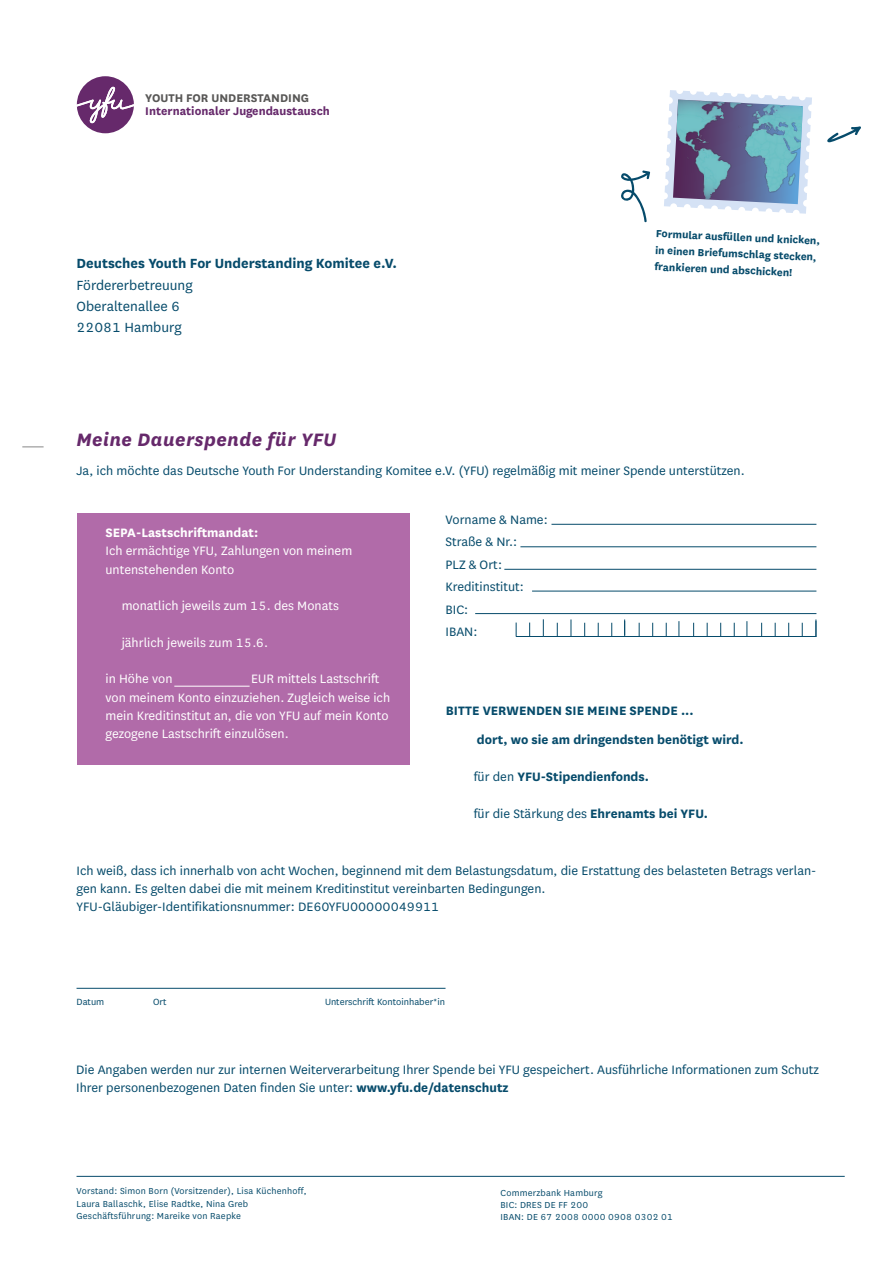
<style>
.page{position:relative;width:893px;height:1263px;background:#fff}
.page>*{position:absolute;margin:0;border:0;box-sizing:border-box;transform-origin:0 0}
.t1{font:italic 700 21px "National";letter-spacing:.02em;color:#66296b}
.t2{font:15.45px/21.3px "National";color:#064b6b}
.t3{font:700 15.45px "National";color:#064b6b}
.t4{font:14.25px/22.5px "National";color:#064b6b}
.t5{font:14.25px/18.3px "National";color:#fff}
.t6{font:700 14.25px "National";color:#064b6b}
.t7{font:700 14.25px "National";color:#fff}
.t8{font:700 13.05px "National";color:#66296b}
.t9{font:700 13.05px "National";color:#585756}
.t10{font:700 12px/16.5px "National";color:#064b6b}
.t11{font:10.5px "National";color:#064b6b}
.t12{font:10.2px/12.3px "National";letter-spacing:.02em;color:#064b6b}
.s1{font-weight:400}
.s2{font-weight:700}
</style>
<div class="page">
<hr style="left:77px;top:1176px;width:768px;height:1px;background:#064b6b">
<svg style="left:22px;top:446px;width:22px;height:1px"></svg>
<svg style="left:77px;top:76px;width:57px;height:57px"></svg>
<div style="left:77px;top:513px;width:332px;height:252px;background:#b16ba9"></div>
<hr style="left:174px;top:686px;width:76px;height:1px;background:#fff">
<hr style="left:551px;top:524px;width:265px;height:1px;background:#064b6b">
<hr style="left:520px;top:546px;width:296px;height:1px;background:#064b6b">
<hr style="left:504px;top:569px;width:312px;height:1px;background:#064b6b">
<hr style="left:532px;top:591px;width:284px;height:1px;background:#064b6b">
<hr style="left:475px;top:613px;width:341px;height:1px;background:#064b6b">
<hr style="left:77px;top:988px;width:368px;height:1px;background:#064b6b">
<svg style="left:678px;top:621px;width:1px;height:15px"></svg>
<svg style="left:557px;top:623px;width:1px;height:13px"></svg>
<svg style="left:570px;top:619px;width:1px;height:17px"></svg>
<svg style="left:584px;top:623px;width:1px;height:13px"></svg>
<svg style="left:598px;top:623px;width:1px;height:13px"></svg>
<svg style="left:611px;top:623px;width:1px;height:13px"></svg>
<svg style="left:624px;top:619px;width:1px;height:17px"></svg>
<svg style="left:639px;top:623px;width:1px;height:13px"></svg>
<svg style="left:652px;top:623px;width:1px;height:13px"></svg>
<svg style="left:666px;top:623px;width:1px;height:13px"></svg>
<svg style="left:693px;top:623px;width:1px;height:13px"></svg>
<svg style="left:707px;top:623px;width:1px;height:13px"></svg>
<svg style="left:720px;top:623px;width:1px;height:13px"></svg>
<svg style="left:734px;top:623px;width:1px;height:13px"></svg>
<svg style="left:746px;top:621px;width:1px;height:15px"></svg>
<svg style="left:761px;top:623px;width:1px;height:13px"></svg>
<svg style="left:775px;top:623px;width:1px;height:13px"></svg>
<svg style="left:788px;top:623px;width:1px;height:13px"></svg>
<svg style="left:802px;top:623px;width:1px;height:13px"></svg>
<svg style="left:815px;top:619px;width:1px;height:17px"></svg>
<hr style="left:543px;top:636px;width:273px;height:1px;background:#064b6b">
<svg style="left:516px;top:619px;width:28px;height:18px"></svg>
<svg style="left:664px;top:90px;width:148px;height:124px"></svg>
<img style="left:673px;top:100px;width:130px;height:104px">
<svg style="left:621px;top:170px;width:29px;height:53px"></svg>
<svg style="left:827px;top:126px;width:34px;height:17px"></svg>
<p class="t9" style="left:145px;top:88px;width:165px">YOUTH FOR UNDERSTANDING</p>
<p class="t8" style="left:145px;top:102px;width:186px">Internationaler Jugendaustausch</p>
<p class="t3" style="left:77px;top:253px;width:322px">Deutsches Youth For Understanding Komitee e.V.</p>
<p class="t2" style="left:77px;top:274px;width:118px">Fördererbetreuung<br>Oberaltenallee 6<br>22081 Hamburg</p>
<h1 class="t1" style="left:77px;top:425px;width:261px">Meine Dauerspende für YFU</h1>
<p class="t10" style="left:656px;top:224px;width:166px;rotate:3deg">Formular ausfüllen und knicken, in einen Briefumschlag stecken, frankieren und abschicken!</p>
<p class="t4" style="left:77px;top:459px;width:670px">Ja, ich möchte das Deutsche Youth For Understanding Komitee e.V. (YFU) regelmäßig mit meiner Spende unterstützen.</p>
<p class="t7" style="left:106px;top:522px;width:154px">SEPA-Lastschriftmandat:</p>
<p class="t5" style="left:106px;top:541px;width:248px">Ich ermächtige YFU, Zahlungen von meinem untenstehenden Konto</p>
<p class="t5" style="left:122px;top:596px;width:219px">monatlich jeweils zum 15. des Monats</p>
<p class="t5" style="left:122px;top:632px;width:148px">jährlich jeweils zum 15.6.</p>
<p class="t5" style="left:106px;top:669px;width:68px">in Höhe von</p>
<p class="t5" style="left:106px;top:669px;width:286px;text-indent:146px">EUR mittels Lastschrift von meinem Konto einzuziehen. Zugleich weise ich mein Kreditinstitut an, die von YFU auf mein Konto gezogene Lastschrift einzulösen.</p>
<p class="t4" style="left:446px;top:508px;width:104px">Vorname &amp; Name:<br>Straße &amp; Nr.:<br>PLZ &amp; Ort:<br>Kreditinstitut:<br>BIC:<br>IBAN:</p>
<p class="t6" style="left:446px;top:700px;width:249px">BITTE VERWENDEN SIE MEINE SPENDE ...</p>
<p class="t6" style="left:477px;top:730px;width:268px">dort, wo sie am dringendsten benötigt wird.</p>
<p class="t6" style="left:474px;top:766px;width:177px"><span class="s1">für den</span> YFU-Stipendienfonds.</p>
<p class="t4" style="left:474px;top:801px;width:236px">für die Stärkung des <span class="s2">Ehrenamts bei YFU.</span></p>
<p class="t4" style="left:77px;top:860px;width:741px;line-height:18.3px">Ich weiß, dass ich innerhalb von acht Wochen, beginnend mit dem Belastungsdatum, die Erstattung des belasteten Betrags verlan&shy;gen kann. Es gelten dabei die mit meinem Kreditinstitut vereinbarten Bedingungen.<br>YFU-Gläubiger-Identifikationsnummer: DE60YFU00000049911</p>
<p class="t11" style="left:77px;top:995px;width:29px">Datum</p>
<p class="t11" style="left:153px;top:995px;width:15px">Ort</p>
<p class="t11" style="left:325px;top:995px;width:121px">Unterschrift Kontoinhaber*in</p>
<p class="t4" style="left:76px;top:1059px;width:744px;line-height:18.3px">Die Angaben werden nur zur internen Weiterverarbeitung Ihrer Spende bei YFU gespeichert. Ausführliche Informationen zum Schutz<br>Ihrer personenbezogenen Daten finden Sie unter: <span class="s2">www.yfu.de/datenschutz</span></p>
<p class="t12" style="left:77px;top:1185px;width:232px">Vorstand: Simon Born (Vorsitzender), Lisa Küchenhoff,<br>Laura Ballaschk, Elise Radtke, Nina Greb<br>Geschäftsführung: Mareike von Raepke</p>
<p class="t12" style="left:500px;top:1186px;width:174px">Commerzbank Hamburg<br>BIC: DRES DE FF 200<br>IBAN: DE 67 2008 0000 0908 0302 01</p>
</div>
